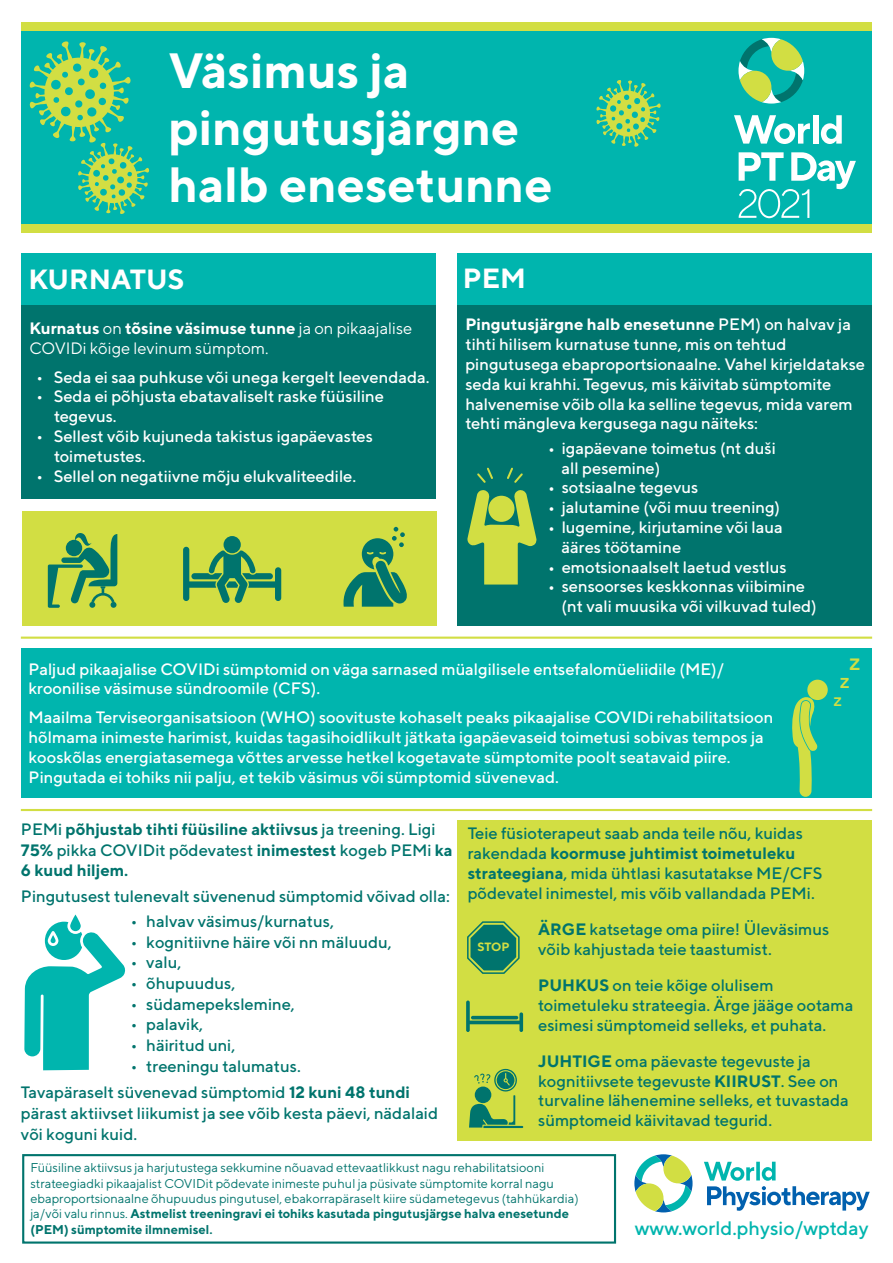
<style>
.page{position:relative;width:893px;height:1263px;background:#fff}
.page>*{position:absolute;margin:0;border:0;box-sizing:border-box;transform-origin:0 0}
.t1{font:700 49.5px/57px "TT Norms";color:#fff}
.t2{font:700 27.75px "TT Norms";color:#fff}
.t3{font:500 24px "TT Norms";color:#d2de43}
.t4{font:500 21px "TT Norms";color:#d2de43}
.t5{font:500 19.5px "TT Norms";color:#00b5ae}
.t6{font:500 18px "TT Norms";color:#d2de43}
.t7{font:500 16.5px/19.8px "TT Norms";color:#fff}
.t8{font:500 16.5px/19.8px "TT Norms";color:#00746d}
.t9{font:700 16.5px/20.7px "TT Norms";color:#00746d}
.t10{font:16.5px/19.8px "TT Norms";color:#fff}
.t11{font:12.75px/15.3px "TT Norms";color:#00746d}
.t12{font:700 12px "TT Norms";color:#d2de43}
.s1{font-weight:700}
.s2{font-family:"Myriad Pro";font-weight:400}
.s3{font-weight:500}
</style>
<div class="page">
<div style="left:22px;top:511px;width:415px;height:115px;background:#d2de43"></div>
<div style="left:21px;top:25px;width:851px;height:199px;background:#00b5ae"></div>
<div style="left:21px;top:224px;width:851px;height:9px;background:#d2de43"></div>
<div style="left:21px;top:22px;width:851px;height:9px;background:#d2de43"></div>
<svg style="left:738px;top:38px;width:66px;height:66px"></svg>
<svg style="left:734px;top:115px;width:76px;height:29px"></svg>
<div style="left:813px;top:115px;width:6px;height:29px;background:#fff"></div>
<svg style="left:821px;top:115px;width:21px;height:29px"></svg>
<svg style="left:739px;top:152px;width:117px;height:66px"></svg>
<svg style="left:29px;top:41px;width:121px;height:173px"></svg>
<svg style="left:596px;top:80px;width:65px;height:67px"></svg>
<div style="left:21px;top:305px;width:415px;height:193px;background:#00746d"></div>
<div style="left:21px;top:253px;width:415px;height:52px;background:#00b5ae"></div>
<div style="left:457px;top:304px;width:415px;height:322px;background:#00746d"></div>
<div style="left:457px;top:253px;width:415px;height:51px;background:#00b5ae"></div>
<svg style="left:704px;top:1162px;width:166px;height:49px"></svg>
<svg style="left:634px;top:1154px;width:59px;height:58px"></svg>
<div style="left:22px;top:1154px;width:594px;height:89px;border:2px solid #00746d"></div>
<hr style="left:21px;top:637px;width:851px;height:2px;background:#d2de43">
<svg style="left:343px;top:527px;width:64px;height:80px"></svg>
<div style="left:224px;top:536px;width:17px;height:17px;background:#00746d;border-radius:50%"></div>
<svg style="left:183px;top:547px;width:98px;height:56px"></svg>
<svg style="left:48px;top:533px;width:69px;height:75px"></svg>
<div style="left:21px;top:648px;width:851px;height:150px;background:#00b5ae"></div>
<hr style="left:21px;top:809px;width:851px;height:2px;background:#d2de43">
<div style="left:457px;top:820px;width:415px;height:321px;background:#d2de43"></div>
<svg style="left:792px;top:696px;width:26px;height:101px"></svg>
<div style="left:807px;top:679px;width:21px;height:21px;background:#d2de43;border-radius:50%"></div>
<svg style="left:70px;top:914px;width:11px;height:17px"></svg>
<svg style="left:24px;top:922px;width:102px;height:148px"></svg>
<svg style="left:467px;top:490px;width:70px;height:94px"></svg>
<svg style="left:507px;top:468px;width:16px;height:15px"></svg>
<svg style="left:477px;top:468px;width:16px;height:15px"></svg>
<div style="left:488px;top:496px;width:26px;height:26px;background:#d2de43;border-radius:50%"></div>
<svg style="left:467px;top:921px;width:53px;height:53px"></svg>
<svg style="left:466px;top:1000px;width:57px;height:32px"></svg>
<svg style="left:469px;top:1069px;width:54px;height:59px"></svg>
<h1 class="t1" style="left:168px;top:41px;width:386px">Väsimus ja pingutusjärgne halb enesetunne</h1>
<h2 class="t2" style="left:28px;top:262px;width:158px">KURNATUS</h2>
<p class="t10" style="left:29px;top:318px;width:384px"><span class="s1">Kurnatus</span> on <span class="s1">tõsine väsimuse tunne</span> ja on pikaajalise<br>COVIDi kõige levinum sümptom.</p>
<p class="t7" style="left:38px;top:367px;width:394px"><span class="s2">•</span> Seda ei saa puhkuse või unega kergelt leevendada.</p>
<p class="t7" style="left:54px;top:386px;width:331px;text-indent:-16px"><span class="s2">•</span> Seda ei põhjusta ebatavaliselt raske füüsiline tegevus.</p>
<p class="t7" style="left:54px;top:426px;width:320px;text-indent:-16px"><span class="s2">•</span> Sellest võib kujuneda takistus igapäevastes toimetustes.</p>
<p class="t7" style="left:38px;top:466px;width:320px"><span class="s2">•</span> Sellel on negatiivne mõju elukvaliteedile.</p>
<h2 class="t2" style="left:463px;top:261px;width:65px">PEM</h2>
<p class="t7" style="left:465px;top:314px;width:401px"><span class="s1">Pingutusjärgne halb enesetunne</span> PEM) on halvav ja tihti hilisem kurnatuse tunne, mis on tehtud pingutusega ebaproportsionaalne. Vahel kirjeldatakse seda kui krahhi. Tegevus, mis käivitab sümptomite halvenemise võib olla ka selline tegevus, mida varem tehti mängleva kergusega nagu näiteks:</p>
<p class="t7" style="left:562px;top:438px;width:216px;text-indent:-13px">• igapäevane toimetus (nt duši all pesemine)</p>
<p class="t7" style="left:548px;top:477px;width:152px">• sotsiaalne tegevus</p>
<p class="t7" style="left:548px;top:497px;width:234px">• jalutamine (või muu treening)</p>
<p class="t7" style="left:562px;top:517px;width:223px;text-indent:-13px">• lugemine, kirjutamine või laua ääres töötamine</p>
<p class="t7" style="left:548px;top:557px;width:240px">• emotsionaalselt laetud vestlus</p>
<p class="t7" style="left:562px;top:576px;width:257px;text-indent:-13px">• sensoorses keskkonnas viibimine (nt vali muusika või vilkuvad tuled)</p>
<p class="t7" style="left:29px;top:659px;width:697px">Paljud pikaajalise COVIDi sümptomid on väga sarnased müalgilisele entsefalomüeliidile (ME)/ kroonilise väsimuse sündroomile (CFS).</p>
<p class="t7" style="left:29px;top:707px;width:746px">Maailma Terviseorganisatsioon (WHO) soovituste kohaselt peaks pikaajalise COVIDi rehabilitatsioon hõlmama inimeste harimist, kuidas tagasihoidlikult jätkata igapäevaseid toimetusi sobivas tempos ja kooskõlas energiatasemega võttes arvesse hetkel kogetavate sümptomite poolt seatavaid piire.<br>Pingutada ei tohiks nii palju, et tekib väsimus või sümptomid süvenevad.</p>
<h3 class="t3" style="left:849px;top:647px;width:13px">z</h3>
<p class="t4" style="left:840px;top:668px;width:12px">z</p>
<p class="t6" style="left:833px;top:688px;width:10px">z</p>
<p class="t9" style="left:21px;top:818px;width:433px"><span class="s3">PEMi</span> põhjustab tihti füüsiline aktiivsus <span class="s3">ja treening. Ligi<br></span>75% <span class="s3">pikka COVIDit põdevatest</span> inimestest <span class="s3">kogeb PEMi</span> ka<br>6 kuud hiljem.</p>
<p class="t8" style="left:21px;top:885px;width:430px">Pingutusest tulenevalt süvenenud sümptomid võivad olla:</p>
<p class="t8" style="left:132px;top:911px;width:204px"><span class="s2">•</span> halvav väsimus/kurnatus,</p>
<p class="t8" style="left:132px;top:931px;width:261px"><span class="s2">•</span> kognitiivne häire või nn mäluudu,</p>
<p class="t8" style="left:132px;top:952px;width:51px"><span class="s2">•</span> valu,</p>
<p class="t8" style="left:132px;top:973px;width:105px"><span class="s2">•</span> õhupuudus,</p>
<p class="t8" style="left:132px;top:993px;width:164px"><span class="s2">•</span> südamepekslemine,</p>
<p class="t8" style="left:132px;top:1014px;width:73px"><span class="s2">•</span> palavik,</p>
<p class="t8" style="left:132px;top:1035px;width:105px"><span class="s2">•</span> häiritud uni,</p>
<p class="t8" style="left:21px;top:1052px;width:391px;line-height:26.7px;text-align:center"><span class="s2">•</span> treeningu talumatus.<br>Tavapäraselt süvenevad sümptomid <span class="s1">12 kuni 48 tundi</span></p>
<p class="t8" style="left:21px;top:1103px;width:419px;line-height:20.7px">pärast aktiivset liikumist ja see võib kesta päevi, nädalaid või koguni kuid.</p>
<p class="t11" style="left:30px;top:1160px;width:550px">Füüsiline aktiivsus ja harjutustega sekkumine nõuavad ettevaatlikkust nagu rehabilitatsiooni strateegiadki pikaajalist COVIDit põdevate inimeste puhul ja püsivate sümptomite korral nagu ebaproportsionaalne õhupuudus pingutusel, ebakorrapäraselt kiire südametegevus (tahhükardia) ja/või valu rinnus. <span class="s1">Astmelist treeningravi ei tohiks kasutada pingutusjärgse halva enesetunde (PEM) sümptomite ilmnemisel.</span></p>
<p class="t8" style="left:468px;top:823px;width:356px">Teie füsioterapeut saab anda teile nõu, kuidas rakendada <span class="s1">koormuse juhtimist toimetuleku strateegiana</span>, mida ühtlasi kasutatakse ME/CFS põdevatel inimestel, mis võib vallandada PEMi.</p>
<p class="t8" style="left:538px;top:919px;width:293px"><span class="s1">ÄRGE</span> katsetage oma piire! Üleväsimus võib kahjustada teie taastumist.</p>
<p class="t8" style="left:538px;top:975px;width:317px"><span class="s1">PUHKUS</span> on teie kõige olulisem toimetuleku strateegia. Ärge jääge ootama esimesi sümptomeid selleks, et puhata.</p>
<p class="t8" style="left:538px;top:1051px;width:312px"><span class="s1">JUHTIGE</span> oma päevaste tegevuste ja kognitiivsete tegevuste <span class="s1">KIIRUST</span>. See on turvaline lähenemine selleks, et tuvastada sümptomeid käivitavad tegurid.</p>
<p class="t12" style="left:478px;top:939px;width:34px">STOP</p>
<p class="t5" style="left:635px;top:1216px;width:235px">www.world.physio/wptday</p>
</div>
